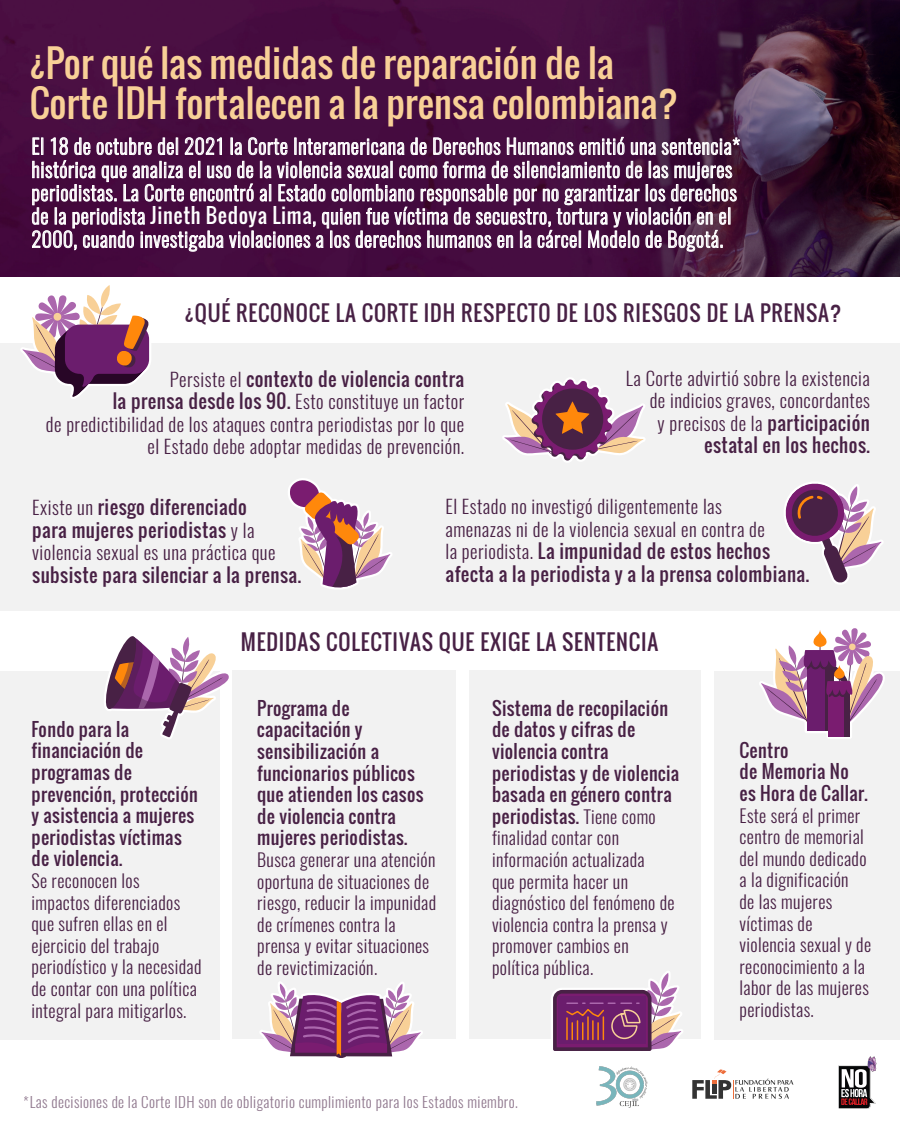
<style>
.page{position:relative;width:900px;height:1125px;background:#fff}
.page>*{position:absolute;margin:0;border:0;box-sizing:border-box;transform-origin:0 0}
.t1{font:36.75px/39.8px "Oswald";color:#f8d097}
.t2{font:21px "Oswald";letter-spacing:.04em;color:#482145}
.t3{font:300 20.25px/23.2px "Oswald";letter-spacing:.03em;color:#fff}
.t4{font:300 18.75px/22.5px "Oswald";letter-spacing:.025em;color:#482145;text-align:right}
.t5{font:18.75px "Oswald";letter-spacing:.025em;color:#482145}
.t6{font:300 18px/21.6px "Oswald";letter-spacing:.02em;color:#482145}
.t7{font:18px/21.6px "Oswald";letter-spacing:.02em;color:#482145}
.t8{font:300 15px "Oswald";letter-spacing:.025em;color:#482145}
.s1{font-weight:400}
</style>
<div class="page">
<img style="left:0;top:0;width:900px;height:277px">
<div style="left:0;top:671px;width:219px;height:369px;background:#f2f2f2"></div>
<div style="left:232px;top:670px;width:224px;height:370px;background:#f2f2f2"></div>
<div style="left:470px;top:670px;width:231px;height:370px;background:#f2f2f2"></div>
<div style="left:714px;top:671px;width:186px;height:369px;background:#f2f2f2"></div>
<div style="left:0;top:343px;width:900px;height:267px;background:#f2f2f2"></div>
<svg style="left:32px;top:137px;width:708px;height:120px;background:#71466c"></svg>
<svg style="left:759px;top:628px;width:126px;height:110px"></svg>
<svg style="left:259px;top:982px;width:164px;height:76px"></svg>
<svg style="left:551px;top:971px;width:133px;height:80px"></svg>
<svg style="left:288px;top:478px;width:104px;height:111px"></svg>
<svg style="left:503px;top:378px;width:142px;height:84px"></svg>
<svg style="left:21px;top:285px;width:130px;height:114px"></svg>
<svg style="left:104px;top:636px;width:125px;height:104px"></svg>
<img style="left:839px;top:1057px;width:38px;height:52px">
<svg style="left:692px;top:1069px;width:101px;height:30px"></svg>
<img style="left:596px;top:1066px;width:52px;height:42px">
<svg style="left:784px;top:482px;width:99px;height:102px"></svg>
<h1 class="t1" style="left:30px;top:43px;width:650px">¿Por qué las medidas de reparación de la<br>Corte IDH fortalecen a la prensa colombiana?</h1>
<p class="t3" style="left:32px;top:135px;width:710px">El 18 de octubre del 2021 la Corte Interamericana de Derechos Humanos emitió una sentencia* histórica que analiza el uso de la violencia sexual como forma de silenciamiento de las mujeres periodistas. La Corte encontró al Estado colombiano responsable por no garantizar los derechos de la periodista <span class="s1">Jineth Bedoya Lima</span>, quien fue víctima de secuestro, tortura y violación en el 2000, cuando investigaba violaciones a los derechos humanos en la cárcel Modelo de Bogotá.</p>
<p class="t2" style="left:185px;top:297px;width:658px">¿QUÉ RECONOCE LA CORTE IDH RESPECTO DE LOS RIESGOS DE LA PRENSA?</p>
<p class="t4" style="left:46px;top:368px;width:420px">Persiste el <span class="s1">contexto de violencia contra<br>la prensa desde los 90.</span> Esto constituye un factor<br>de predictibilidad de los ataques contra periodistas por lo que el Estado debe adoptar medidas de prevención.</p>
<p class="t4" style="left:626px;top:367px;width:246px">La Corte advirtió sobre la existencia de indicios graves, concordantes<br>y precisos de la <span class="s1">participación estatal en los hechos.</span></p>
<p class="t4" style="left:32px;top:496px;width:245px;text-align:left">Existe un <span class="s1">riesgo diferenciado para mujeres periodistas</span> y la violencia sexual es una práctica que</p>
<p class="t5" style="left:32px;top:561px;width:271px">subsiste para silenciar a la prensa.</p>
<p class="t4" style="left:446px;top:495px;width:365px;text-align:left">El Estado no investigó diligentemente las<br>amenazas ni de la violencia sexual en contra de<br>la periodista. <span class="s1">La impunidad de estos hechos afecta a la periodista y a la prensa colombiana.</span></p>
<p class="t7" style="left:32px;top:718px;width:168px">Fondo para la financiación de programas de prevención, protección y asistencia a mujeres periodistas víctimas de violencia.</p>
<p class="t6" style="left:32px;top:870px;width:172px">Se reconocen los impactos diferenciados que sufren ellas en el ejercicio del trabajo periodístico y la necesidad de contar con una política integral para mitigarlos.</p>
<p class="t2" style="left:241px;top:626px;width:419px">MEDIDAS COLECTIVAS QUE EXIGE LA SENTENCIA</p>
<p class="t7" style="left:257px;top:697px;width:168px">Programa de capacitación y sensibilización a funcionarios públicos que atienden los casos de violencia contra mujeres periodistas.</p>
<p class="t6" style="left:257px;top:849px;width:180px">Busca generar una atención oportuna de situaciones de riesgo, reducir la impunidad de crímenes contra la prensa y evitar situaciones de revictimización.</p>
<p class="t6" style="left:492px;top:698px;width:189px"><span class="s1">Sistema de recopilación de datos y cifras de violencia contra periodistas y de violencia basada en género contra periodistas.</span> Tiene como finalidad contar con información actualizada<br>que permita hacer un diagnóstico del fenómeno de violencia contra la prensa y promover cambios en política pública.</p>
<p class="t8" style="left:24px;top:1092px;width:496px">*Las decisiones de la Corte IDH son de obligatorio cumplimiento para los Estados miembro.</p>
<p class="t7" style="left:740px;top:739px;width:130px">Centro<br>de Memoria No es Hora de Callar.</p>
<p class="t6" style="left:740px;top:805px;width:133px">Este será el primer centro de memorial del mundo dedicado a la dignificación<br>de las mujeres víctimas de violencia sexual y de reconocimiento a la labor de las mujeres periodistas.</p>
</div>
